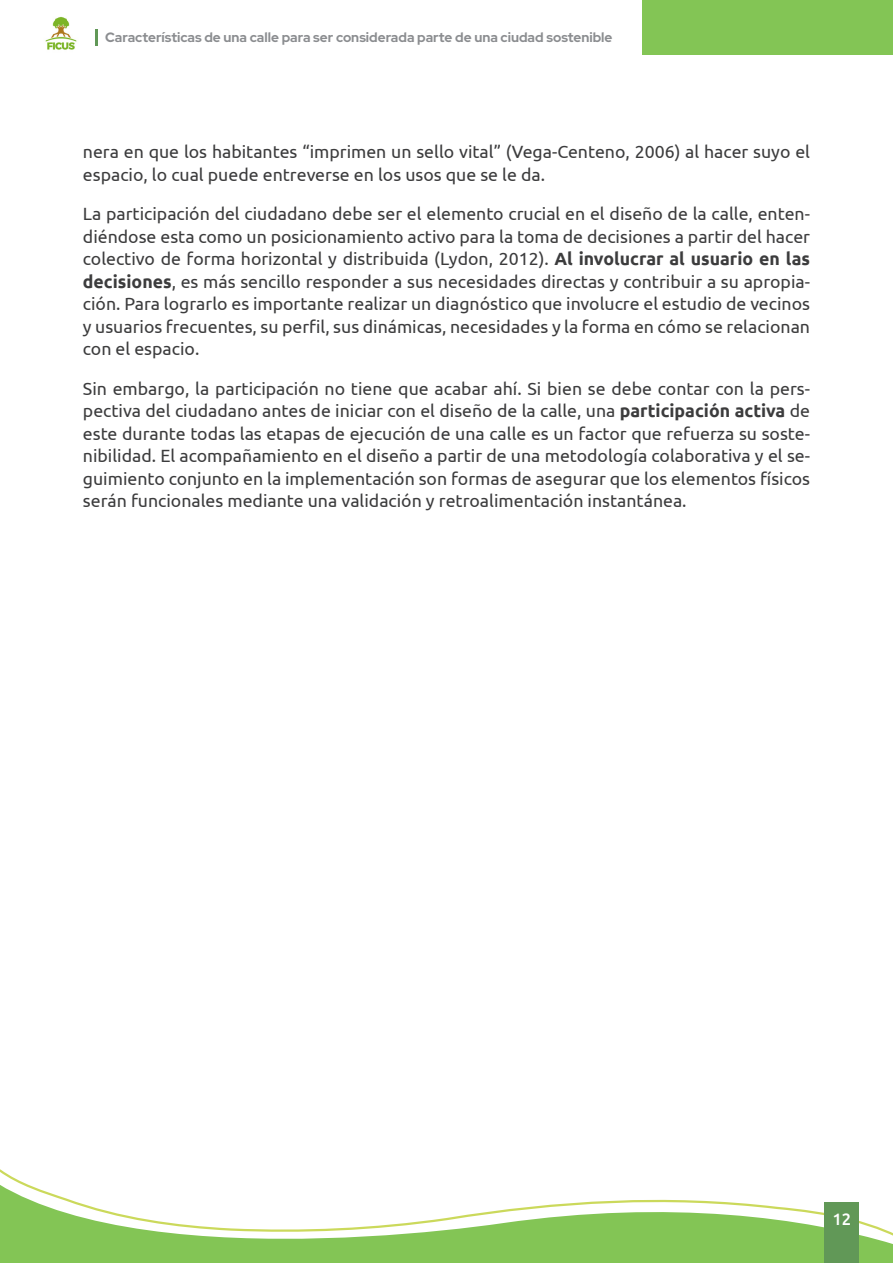
<style>
.page{position:relative;width:893px;height:1263px;background:#fff}
.page>*{position:absolute;margin:0;border:0;box-sizing:border-box;transform-origin:0 0}
.t1{font:17.7px/22.5px "Ubuntu";color:#3c3c3d;text-align:justify}
.t2{font:500 16.5px "Ubuntu";color:#fff}
.t3{font:700 13.5px "Red Hat Display";color:#8b8d90}
.s1{font-weight:700}
</style>
<div class="page">
<svg style="left:0;top:1169px;width:893px;height:94px"></svg>
<img style="left:45px;top:16px;width:32px;height:34px">
<hr style="left:95px;top:29px;width:3px;height:16px;background:#619857">
<div style="left:825px;top:1202px;width:34px;height:61px;background:#619857"></div>
<div style="left:642px;top:0;width:251px;height:55px;background:#83c555"></div>
<p class="t3" style="left:105px;top:29px;width:509px">Características de una calle para ser considerada parte de una ciudad sostenible</p>
<p class="t1" style="left:83px;top:140px;width:729px">nera en que los habitantes “imprimen un sello vital” (Vega-Centeno, 2006) al hacer suyo el espacio, lo cual puede entreverse en los usos que se le da.</p>
<p class="t1" style="left:83px;top:202px;width:729px">La participación del ciudadano debe ser el elemento crucial en el diseño de la calle, enten&shy;diéndose esta como un posicionamiento activo para la toma de decisiones a partir del hacer colectivo de forma horizontal y distribuida (Lydon, 2012). <span class="s1">Al involucrar al usuario en las decisiones</span>, es más sencillo responder a sus necesidades directas y contribuir a su apropia&shy;ción. Para lograrlo es importante realizar un diagnóstico que involucre el estudio de vecinos y usuarios frecuentes, su perfil, sus dinámicas, necesidades y la forma en cómo se relacionan con el espacio.</p>
<p class="t1" style="left:83px;top:377px;width:729px">Sin embargo, la participación no tiene que acabar ahí. Si bien se debe contar con la pers&shy;pectiva del ciudadano antes de iniciar con el diseño de la calle, una <span class="s1">participación activa</span> de este durante todas las etapas de ejecución de una calle es un factor que refuerza su soste&shy;nibilidad. El acompañamiento en el diseño a partir de una metodología colaborativa y el se&shy;guimiento conjunto en la implementación son formas de asegurar que los elementos físicos serán funcionales mediante una validación y retroalimentación instantánea.</p>
<p class="t2" style="left:832px;top:1209px;width:20px">12</p>
</div>
